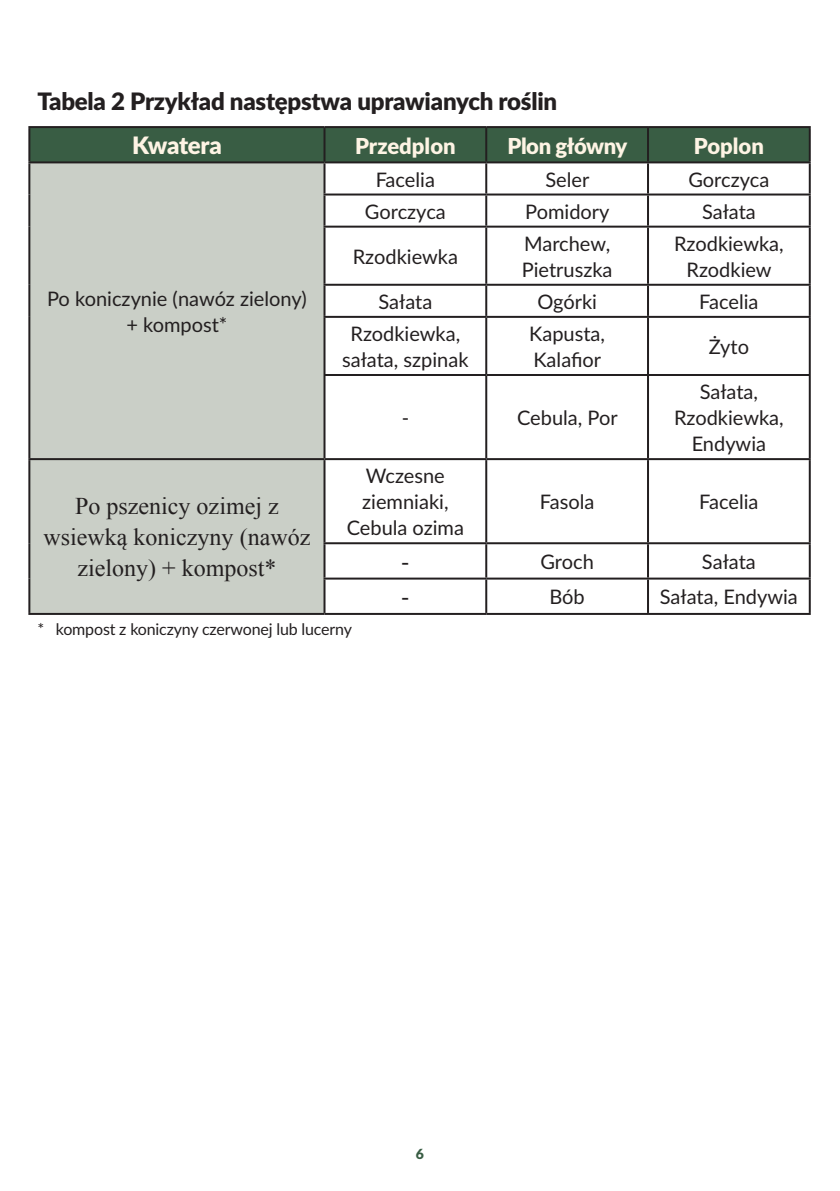
<style>
.page{position:relative;width:840px;height:1191px;background:#fff}
.page>*{position:absolute;margin:0;border:0;box-sizing:border-box;transform-origin:0 0}
.t1{font:24px/31.2px "Times New Roman";color:#231f20;text-align:center}
.t2{font:900 24px "Lato";letter-spacing:-.01em;color:#231f20}
.t3{font:900 24px "Lato";letter-spacing:-.015em;color:#fef4e4}
.t4{font:24px "Lato";color:#231f20}
.t5{font:900 22px "Lato";letter-spacing:-.005em;color:#fef4e4}
.t6{font:20px/26px "Lato";color:#231f20;text-align:center}
.t7{font:16px "Lato";letter-spacing:-.01em;color:#231f20}
.t8{font:900 14px "Lato";color:#395d44}
</style>
<div class="page">
<div style="left:30px;top:128px;width:778px;height:33px;background:#395d44"></div>
<div style="left:30px;top:163px;width:293px;height:450px;background:#cacfc7"></div>
<hr style="left:28px;top:126px;width:296px;height:2px;background:#231f20">
<hr style="left:28px;top:128px;width:2px;height:33px;background:#231f20">
<hr style="left:324px;top:126px;width:162px;height:2px;background:#231f20">
<hr style="left:323px;top:128px;width:2px;height:33px;background:#231f20">
<hr style="left:486px;top:126px;width:161px;height:2px;background:#231f20">
<hr style="left:485px;top:128px;width:2px;height:33px;background:#231f20">
<hr style="left:647px;top:126px;width:163px;height:2px;background:#231f20">
<hr style="left:646px;top:128px;width:2px;height:33px;background:#231f20">
<hr style="left:808px;top:128px;width:2px;height:33px;background:#231f20">
<hr style="left:28px;top:161px;width:296px;height:2px;background:#231f20">
<hr style="left:28px;top:163px;width:2px;height:31px;background:#231f20">
<hr style="left:324px;top:161px;width:162px;height:2px;background:#231f20">
<hr style="left:323px;top:163px;width:2px;height:30px;background:#231f20">
<hr style="left:28px;top:194px;width:2px;height:33px;background:#231f20">
<hr style="left:323px;top:193px;width:163px;height:2px;background:#231f20">
<hr style="left:323px;top:195px;width:2px;height:31px;background:#231f20">
<hr style="left:28px;top:227px;width:2px;height:58px;background:#231f20">
<hr style="left:323px;top:226px;width:163px;height:2px;background:#231f20">
<hr style="left:323px;top:228px;width:2px;height:56px;background:#231f20">
<hr style="left:28px;top:285px;width:2px;height:32px;background:#231f20">
<hr style="left:323px;top:284px;width:163px;height:2px;background:#231f20">
<hr style="left:323px;top:286px;width:2px;height:30px;background:#231f20">
<hr style="left:28px;top:317px;width:2px;height:58px;background:#231f20">
<hr style="left:323px;top:316px;width:163px;height:2px;background:#231f20">
<hr style="left:323px;top:318px;width:2px;height:56px;background:#231f20">
<hr style="left:28px;top:375px;width:2px;height:83px;background:#231f20">
<hr style="left:323px;top:374px;width:163px;height:2px;background:#231f20">
<hr style="left:323px;top:376px;width:2px;height:82px;background:#231f20">
<hr style="left:28px;top:458px;width:296px;height:2px;background:#231f20">
<hr style="left:28px;top:460px;width:2px;height:83px;background:#231f20">
<hr style="left:324px;top:458px;width:162px;height:2px;background:#231f20">
<hr style="left:323px;top:460px;width:2px;height:82px;background:#231f20">
<hr style="left:28px;top:543px;width:2px;height:35px;background:#231f20">
<hr style="left:323px;top:542px;width:163px;height:2px;background:#231f20">
<hr style="left:323px;top:544px;width:2px;height:33px;background:#231f20">
<hr style="left:28px;top:578px;width:2px;height:35px;background:#231f20">
<hr style="left:323px;top:577px;width:163px;height:2px;background:#231f20">
<hr style="left:323px;top:579px;width:2px;height:34px;background:#231f20">
<hr style="left:28px;top:613px;width:296px;height:2px;background:#231f20">
<hr style="left:324px;top:613px;width:162px;height:2px;background:#231f20">
<hr style="left:486px;top:193px;width:161px;height:2px;background:#231f20">
<hr style="left:485px;top:195px;width:2px;height:31px;background:#231f20">
<hr style="left:646px;top:195px;width:2px;height:31px;background:#231f20">
<hr style="left:486px;top:226px;width:161px;height:2px;background:#231f20">
<hr style="left:485px;top:163px;width:2px;height:30px;background:#231f20">
<hr style="left:485px;top:228px;width:2px;height:56px;background:#231f20">
<hr style="left:485px;top:286px;width:2px;height:30px;background:#231f20">
<hr style="left:485px;top:318px;width:2px;height:56px;background:#231f20">
<hr style="left:485px;top:376px;width:2px;height:82px;background:#231f20">
<hr style="left:485px;top:460px;width:2px;height:82px;background:#231f20">
<hr style="left:485px;top:544px;width:2px;height:33px;background:#231f20">
<hr style="left:485px;top:579px;width:2px;height:34px;background:#231f20">
<hr style="left:486px;top:161px;width:161px;height:2px;background:#231f20">
<hr style="left:647px;top:161px;width:163px;height:2px;background:#231f20">
<hr style="left:646px;top:163px;width:2px;height:30px;background:#231f20">
<hr style="left:808px;top:163px;width:2px;height:30px;background:#231f20">
<hr style="left:646px;top:228px;width:2px;height:56px;background:#231f20">
<hr style="left:646px;top:286px;width:2px;height:30px;background:#231f20">
<hr style="left:646px;top:318px;width:2px;height:56px;background:#231f20">
<hr style="left:646px;top:376px;width:2px;height:82px;background:#231f20">
<hr style="left:646px;top:460px;width:2px;height:82px;background:#231f20">
<hr style="left:646px;top:544px;width:2px;height:33px;background:#231f20">
<hr style="left:646px;top:579px;width:2px;height:34px;background:#231f20">
<hr style="left:808px;top:195px;width:2px;height:31px;background:#231f20">
<hr style="left:808px;top:228px;width:2px;height:56px;background:#231f20">
<hr style="left:808px;top:286px;width:2px;height:30px;background:#231f20">
<hr style="left:808px;top:318px;width:2px;height:56px;background:#231f20">
<hr style="left:808px;top:376px;width:2px;height:82px;background:#231f20">
<hr style="left:808px;top:460px;width:2px;height:82px;background:#231f20">
<hr style="left:808px;top:544px;width:2px;height:33px;background:#231f20">
<hr style="left:808px;top:579px;width:2px;height:34px;background:#231f20">
<hr style="left:647px;top:193px;width:163px;height:2px;background:#231f20">
<hr style="left:486px;top:284px;width:161px;height:2px;background:#231f20">
<hr style="left:486px;top:316px;width:161px;height:2px;background:#231f20">
<hr style="left:486px;top:374px;width:161px;height:2px;background:#231f20">
<hr style="left:486px;top:458px;width:161px;height:2px;background:#231f20">
<hr style="left:486px;top:542px;width:161px;height:2px;background:#231f20">
<hr style="left:486px;top:577px;width:161px;height:2px;background:#231f20">
<hr style="left:486px;top:613px;width:161px;height:2px;background:#231f20">
<hr style="left:647px;top:226px;width:163px;height:2px;background:#231f20">
<hr style="left:647px;top:284px;width:163px;height:2px;background:#231f20">
<hr style="left:647px;top:316px;width:163px;height:2px;background:#231f20">
<hr style="left:647px;top:374px;width:163px;height:2px;background:#231f20">
<hr style="left:647px;top:458px;width:163px;height:2px;background:#231f20">
<hr style="left:647px;top:542px;width:163px;height:2px;background:#231f20">
<hr style="left:647px;top:577px;width:163px;height:2px;background:#231f20">
<hr style="left:647px;top:613px;width:163px;height:2px;background:#231f20">
<p class="t2" style="left:37px;top:83px;width:521px">Tabela 2 Przykład następstwa uprawianych roślin</p>
<p class="t3" style="left:132px;top:128px;width:91px">Kwatera</p>
<p class="t5" style="left:355px;top:129px;width:102px">Przedplon</p>
<p class="t5" style="left:507px;top:129px;width:121px">Plon główny</p>
<p class="t5" style="left:693px;top:129px;width:72px">Poplon</p>
<p class="t6" style="left:47px;top:285px;width:261px">Po koniczynie (nawóz zielony) + kompost*</p>
<p class="t1" style="left:43px;top:489px;width:268px">Po pszenicy ozimej z wsiewką koniczyny (nawóz zielony) + kompost*</p>
<p class="t6" style="left:375px;top:165px;width:61px">Facelia</p>
<p class="t6" style="left:545px;top:165px;width:45px">Seler</p>
<p class="t6" style="left:688px;top:165px;width:82px">Gorczyca</p>
<p class="t6" style="left:365px;top:197px;width:82px">Gorczyca</p>
<p class="t6" style="left:525px;top:197px;width:86px">Pomidory</p>
<p class="t6" style="left:701px;top:197px;width:55px">Sałata</p>
<p class="t6" style="left:352px;top:243px;width:107px">Rzodkiewka</p>
<p class="t6" style="left:521px;top:230px;width:92px;text-align:left">Marchew,<br>Pietruszka</p>
<p class="t6" style="left:673px;top:230px;width:111px">Rzodkiewka,<br>Rzodkiew</p>
<p class="t6" style="left:378px;top:288px;width:55px">Sałata</p>
<p class="t6" style="left:537px;top:288px;width:61px">Ogórki</p>
<p class="t6" style="left:698px;top:288px;width:61px">Facelia</p>
<p class="t6" style="left:342px;top:320px;width:128px">Rzodkiewka, sałata, szpinak</p>
<p class="t6" style="left:529px;top:320px;width:77px;text-align:left">Kapusta,<br>Kalafior</p>
<p class="t6" style="left:708px;top:333px;width:42px">Żyto</p>
<p class="t6" style="left:401px;top:404px;width:9px">-</p>
<p class="t6" style="left:516px;top:404px;width:102px">Cebula, Por</p>
<p class="t6" style="left:673px;top:378px;width:111px">Sałata,<br>Rzodkiewka,<br>Endywia</p>
<p class="t6" style="left:346px;top:462px;width:119px">Wczesne ziemniaki,<br>Cebula ozima</p>
<p class="t6" style="left:539px;top:488px;width:56px">Fasola</p>
<p class="t6" style="left:698px;top:488px;width:61px">Facelia</p>
<p class="t4" style="left:400px;top:544px;width:10px">-</p>
<p class="t6" style="left:540px;top:548px;width:55px">Groch</p>
<p class="t6" style="left:701px;top:548px;width:55px">Sałata</p>
<p class="t4" style="left:400px;top:580px;width:10px">-</p>
<p class="t6" style="left:549px;top:583px;width:37px">Bób</p>
<p class="t6" style="left:659px;top:583px;width:139px">Sałata, Endywia</p>
<p class="t7" style="left:37px;top:617px;width:316px">* kompost z koniczyny czerwonej lub lucerny</p>
<p class="t8" style="left:415px;top:1143px;width:10px">6</p>
</div>
